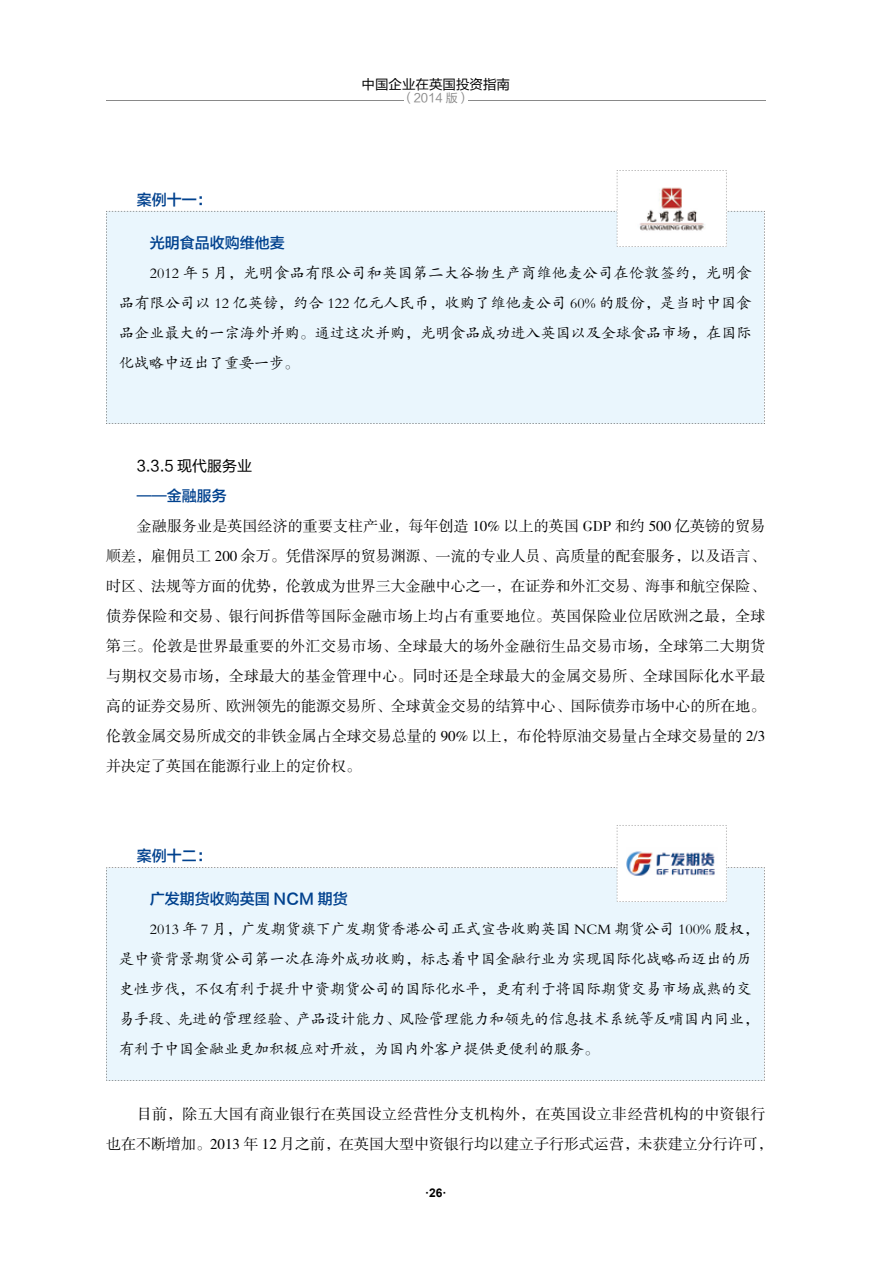
<style>
.page{position:relative;width:893px;height:1263px;background:#fff}
.page>*{position:absolute;margin:0;border:0;box-sizing:border-box;transform-origin:0 0}
.t1{font:15px/30px "FZSSJW GB1 0";color:#000;text-align:justify}
.t2{font:15px/30px "FZKTJW GB1 0";letter-spacing:.005em;color:#000;text-align:justify}
.t3{font:15px "FZLTZHK GBK1 0";color:#00418e}
.t4{font:15px "FZLTHK GBK1 0";color:#000}
.t5{font:13.5px "FZLTHK GBK1 0";color:#000}
.t6{font:12px "FZLTHK GBK1 0";color:#898989}
.t7{font:700 12px "Arial";color:#000}
</style>
<div class="page">
<hr style="left:106px;top:100px;width:297px;height:1px;background:#898989">
<hr style="left:468px;top:100px;width:297px;height:1px;background:#898989">
<svg style="left:106px;top:170px;width:659px;height:254px"></svg>
<svg style="left:106px;top:825px;width:659px;height:256px"></svg>
<img style="left:636px;top:183px;width:72px;height:51px">
<img style="left:626px;top:847px;width:91px;height:32px">
<p class="t5" style="left:362px;top:77px;width:150px">中国企业在英国投资指南</p>
<p class="t6" style="left:402px;top:92px;width:70px">（2014 版）</p>
<p class="t3" style="left:137px;top:191px;width:77px">案例十一：</p>
<p class="t3" style="left:150px;top:234px;width:137px">光明食品收购维他麦</p>
<p class="t2" style="left:119px;top:258px;width:634px;text-indent:31px">2012 年 5 月，光明食品有限公司和英国第二大谷物生产商维他麦公司在伦敦签约，光明食品有限公司以 12 亿英镑，约合 122 亿元人民币，收购了维他麦公司 60% 的股份，是当时中国食品企业最大的一宗海外并购。通过这次并购，光明食品成功进入英国以及全球食品市场，在国际化战略中迈出了重要一步。</p>
<p class="t4" style="left:137px;top:458px;width:117px">3.3.5 现代服务业</p>
<p class="t3" style="left:137px;top:488px;width:91px">——金融服务</p>
<p class="t1" style="left:106px;top:511px;width:661px;text-indent:31px">金融服务业是英国经济的重要支柱产业，每年创造 10% 以上的英国 GDP 和约 500 亿英镑的贸易顺差，雇佣员工 200 余万。凭借深厚的贸易渊源、一流的专业人员、高质量的配套服务，以及语言、时区、法规等方面的优势，伦敦成为世界三大金融中心之一，在证券和外汇交易、海事和航空保险、债券保险和交易、银行间拆借等国际金融市场上均占有重要地位。英国保险业位居欧洲之最，全球第三。伦敦是世界最重要的外汇交易市场、全球最大的场外金融衍生品交易市场，全球第二大期货与期权交易市场，全球最大的基金管理中心。同时还是全球最大的金属交易所、全球国际化水平最高的证券交易所、欧洲领先的能源交易所、全球黄金交易的结算中心、国际债券市场中心的所在地。伦敦金属交易所成交的非铁金属占全球交易总量的 90% 以上，布伦特原油交易量占全球交易量的 2/3并决定了英国在能源行业上的定价权。</p>
<p class="t3" style="left:137px;top:848px;width:76px">案例十二：</p>
<p class="t3" style="left:150px;top:891px;width:199px">广发期货收购英国 NCM 期货</p>
<p class="t2" style="left:119px;top:914px;width:641px;text-align:left;text-indent:31px">2013 年 7 月，广发期货旗下广发期货香港公司正式宣告收购英国 NCM 期货公司 100% 股权，是中资背景期货公司第一次在海外成功收购，标志着中国金融行业为实现国际化战略而迈出的历史性步伐，不仅有利于提升中资期货公司的国际化水平，更有利于将国际期货交易市场成熟的交易手段、先进的管理经验、产品设计能力、风险管理能力和领先的信息技术系统等反哺国内同业，有利于中国金融业更加积极应对开放，为国内外客户提供更便利的服务。</p>
<p class="t1" style="left:106px;top:1100px;width:668px;text-indent:31px">目前，除五大国有商业银行在英国设立经营性分支机构外，在英国设立非经营机构的中资银行也在不断增加。2013 年 12 月之前，在英国大型中资银行均以建立子行形式运营，未获建立分行许可，</p>
<p class="t7" style="left:425px;top:1184px;width:23px">·26·</p>
</div>
